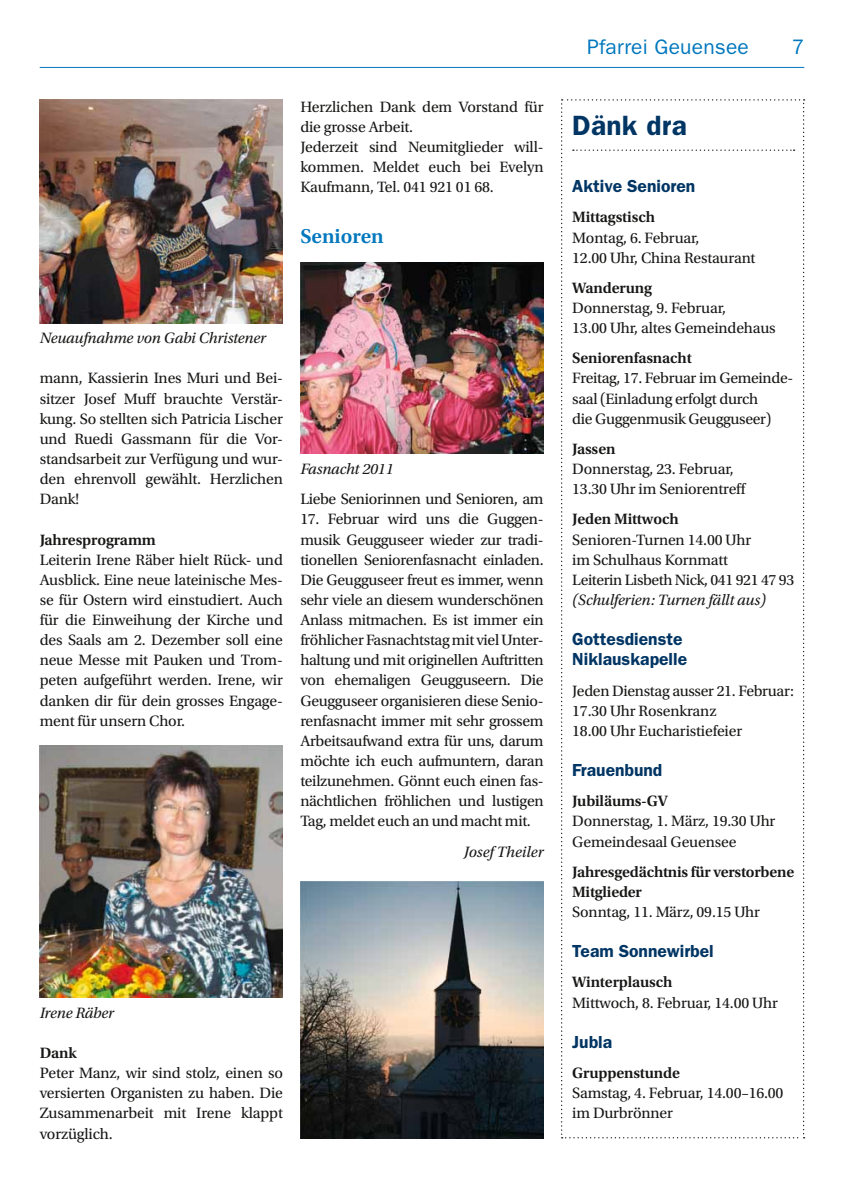
<style>
.page{position:relative;width:844px;height:1191px;background:#fff}
.page>*{position:absolute;margin:0;border:0;box-sizing:border-box;transform-origin:0 0}
.t1{font:600 28px "ITC Franklin Gothic Std";letter-spacing:.01em;color:#003564}
.t2{font:21px "ITC Franklin Gothic Std";letter-spacing:.01em;color:#0077be}
.t3{font:600 21px "Utopia Std";color:#0077be}
.t4{font:600 17.5px/20.1px "ITC Franklin Gothic Std";color:#003564}
.t5{font:15.75px/20.1px "Utopia Std";letter-spacing:-.02em;color:#181716}
.t6{font:600 15.75px/20.1px "Utopia Std";letter-spacing:-.01em;color:#181716}
.t7{font:italic 15.75px "Utopia Std";letter-spacing:-.01em;color:#181716}
</style>
<div class="page">
<hr style="left:40px;top:67px;width:764px;height:1px;background:#0077be">
<svg style="left:561px;top:99px;width:243px;height:1039px"></svg>
<img style="left:40px;top:99px;width:243px;height:224px">
<img style="left:40px;top:746px;width:243px;height:251px">
<img style="left:300px;top:881px;width:243px;height:257px">
<img style="left:300px;top:263px;width:243px;height:191px">
<p class="t5" style="left:300px;top:97px;width:245px">Herzlichen Dank dem Vorstand für die grosse Arbeit.<br>Jederzeit sind Neumitglieder will&shy;kommen. Meldet euch bei Evelyn<br>Kaufmann, Tel. 041 921 01 68.</p>
<h2 class="t3" style="left:300px;top:224px;width:85px">Senioren</h2>
<p class="t7" style="left:40px;top:329px;width:228px">Neuaufnahme von Gabi Christener</p>
<p class="t5" style="left:40px;top:368px;width:245px;text-align:justify">mann, Kassierin Ines Muri und Bei&shy;sitzer Josef Muff brauchte Verstär&shy;kung. So stellten sich Patricia Lischer und Ruedi Gassmann für die Vor&shy;standsarbeit zur Verfügung und wur&shy;den ehrenvoll gewählt. Herzlichen Dank!</p>
<p class="t6" style="left:40px;top:529px;width:118px">Jahresprogramm</p>
<p class="t5" style="left:40px;top:550px;width:245px;text-align:justify">Leiterin Irene Räber hielt Rück- und Ausblick. Eine neue lateinische Mes&shy;se für Ostern wird einstudiert. Auch für die Einweihung der Kirche und des Saals am 2. Dezember soll eine neue Messe mit Pauken und Trom&shy;peten aufgeführt werden. Irene, wir danken dir für dein grosses Engage&shy;ment für unsern Chor.</p>
<p class="t7" style="left:300px;top:460px;width:95px">Fasnacht 2011</p>
<p class="t5" style="left:300px;top:489px;width:245px">Liebe Seniorinnen und Senioren, am</p>
<p class="t5" style="left:300px;top:509px;width:245px">17. Februar wird uns die Guggen&shy;musik Geugguseer wieder zur tradi&shy;tionellen Seniorenfasnacht einladen.<br>Die Geugguseer freut es immer, wenn sehr viele an diesem wunderschönen Anlass mitmachen. Es ist immer ein fröhlicher Fasnachtstag mit viel Unter&shy;haltung und mit originellen Auftritten von ehemaligen Geugguseern. Die Geugguseer organisieren diese Senio&shy;renfasnacht immer mit sehr grossem Arbeitsaufwand extra für uns, darum möchte ich euch aufmuntern, daran teilzunehmen. Gönnt euch einen fas&shy;nächtlichen fröhlichen und lustigen Tag, meldet euch an und macht mit.</p>
<p class="t7" style="left:463px;top:843px;width:81px">Josef Theiler</p>
<p class="t7" style="left:40px;top:1004px;width:76px">Irene Räber</p>
<p class="t6" style="left:40px;top:1043px;width:39px">Dank</p>
<p class="t5" style="left:40px;top:1063px;width:245px;text-align:justify">Peter Manz, wir sind stolz, einen so versierten Organisten zu haben. Die Zusammenarbeit mit Irene klappt vorzüglich.</p>
<h2 class="t2" style="left:587px;top:35px;width:163px">Pfarrei Geuensee</h2>
<h2 class="t2" style="left:791px;top:35px;width:14px">7</h2>
<h1 class="t1" style="left:572px;top:108px;width:116px">Dänk dra</h1>
<p class="t4" style="left:572px;top:176px;width:125px">Aktive Senioren</p>
<p class="t6" style="left:572px;top:207px;width:84px">Mittagstisch</p>
<p class="t5" style="left:572px;top:228px;width:185px">Montag, 6. Februar,<br>12.00 Uhr, China Restaurant</p>
<p class="t6" style="left:572px;top:278px;width:81px">Wanderung</p>
<p class="t5" style="left:572px;top:298px;width:205px">Donnerstag, 9. Februar,<br>13.00 Uhr, altes Gemeindehaus</p>
<p class="t6" style="left:572px;top:348px;width:121px">Seniorenfasnacht</p>
<p class="t5" style="left:572px;top:368px;width:222px">Freitag, 17. Februar im Gemeinde&shy;saal (Einladung erfolgt durch<br>die Guggenmusik Geugguseer)</p>
<p class="t6" style="left:572px;top:439px;width:45px">Jassen</p>
<p class="t5" style="left:572px;top:459px;width:176px">Donnerstag, 23. Februar,<br>13.30 Uhr im Seniorentreff</p>
<p class="t6" style="left:572px;top:509px;width:108px">Jeden Mittwoch</p>
<p class="t5" style="left:572px;top:529px;width:223px">Senioren-Turnen 14.00 Uhr<br>im Schulhaus Kornmatt<br>Leiterin Lisbeth Nick, 041 921 47 93</p>
<p class="t7" style="left:572px;top:591px;width:195px">(Schulferien: Turnen fällt aus)</p>
<p class="t4" style="left:572px;top:629px;width:116px">Gottesdienste<br>Niklauskapelle</p>
<p class="t5" style="left:572px;top:680px;width:223px">Jeden Dienstag ausser 21. Februar:<br>17.30 Uhr Rosenkranz<br>18.00 Uhr Eucharistiefeier</p>
<p class="t4" style="left:572px;top:760px;width:92px">Frauenbund</p>
<p class="t6" style="left:572px;top:791px;width:97px">Jubiläums-GV</p>
<p class="t5" style="left:572px;top:811px;width:205px">Donnerstag, 1. März, 19.30 Uhr<br>Gemeindesaal Geuensee</p>
<p class="t6" style="left:572px;top:861px;width:223px">Jahresgedächtnis für verstorbene<br>Mitglieder</p>
<p class="t5" style="left:572px;top:902px;width:189px">Sonntag, 11. März, 09.15 Uhr</p>
<p class="t4" style="left:572px;top:941px;width:143px">Team Sonnewirbel</p>
<p class="t6" style="left:572px;top:972px;width:102px">Winterplausch</p>
<p class="t5" style="left:572px;top:992px;width:207px">Mittwoch, 8. Februar, 14.00 Uhr</p>
<p class="t4" style="left:572px;top:1031px;width:41px">Jubla</p>
<p class="t6" style="left:572px;top:1063px;width:109px">Gruppenstunde</p>
<p class="t5" style="left:572px;top:1083px;width:213px">Samstag, 4. Februar, 14.00–16.00 im Durbrönner</p>
</div>
